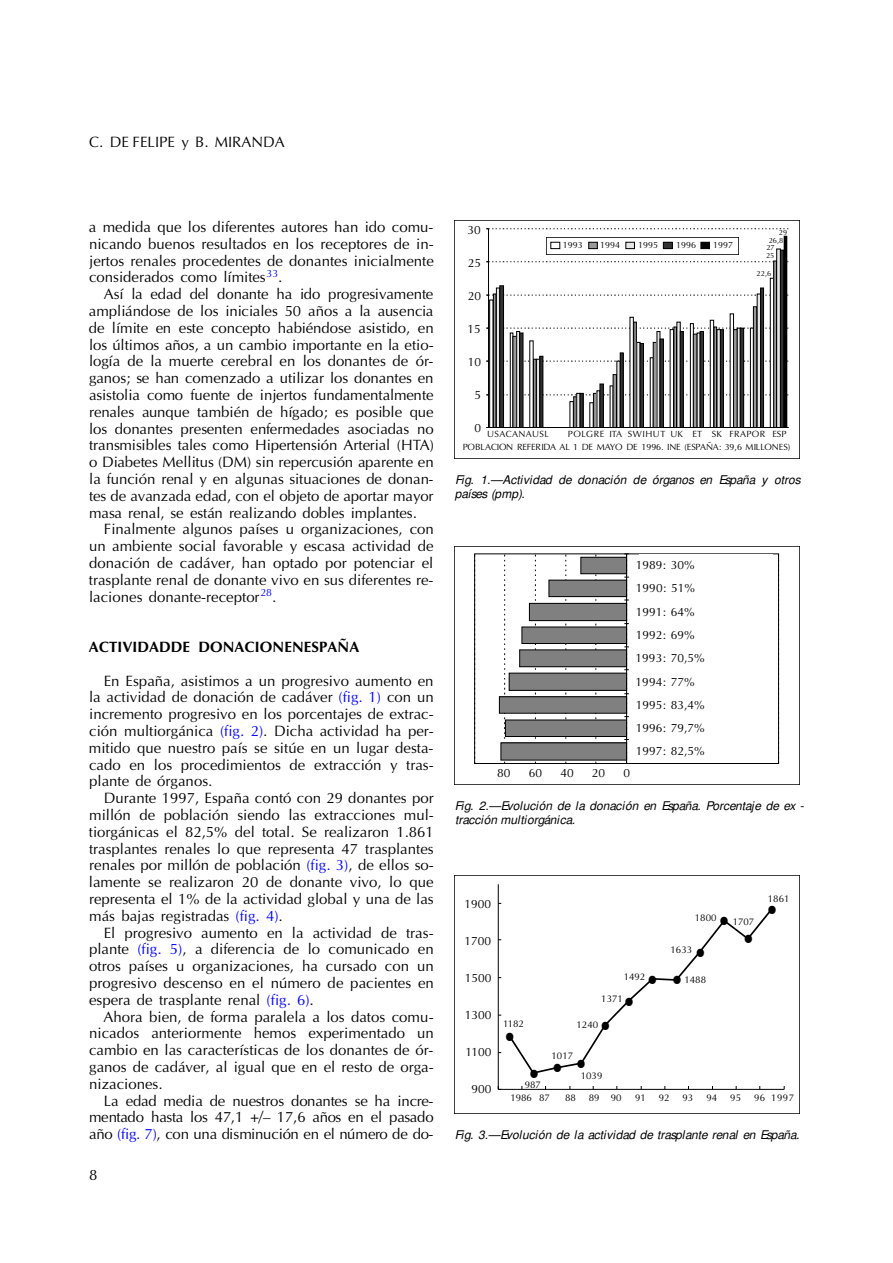
<style>
.page{position:relative;width:893px;height:1263px;background:#fff}
.page>*{position:absolute;margin:0;border:0;box-sizing:border-box;transform-origin:0 0}
.t1{font:15px/16.8px "Optima";color:#000;text-align:justify}
.t2{font:700 15px "Optima";letter-spacing:.01em;color:#000}
.t3{font:italic 12px/14px "Optima";color:#000}
.t4{font:12px/23.2px "Optima";color:#000}
.t5{font:9.75px "Optima";color:#000}
.t6{font:9px/12.3px "Optima";color:#000}
.t7{font:9px "Optima";letter-spacing:.04em;color:#000}
.t8{font:7.5px "Optima";color:#000}
.s1{color:#00f}
</style>
<div class="page">
<img style="left:454px;top:220px;width:345px;height:239px">
<img style="left:454px;top:547px;width:345px;height:238px">
<img style="left:454px;top:875px;width:345px;height:238px">
<div style="left:464px;top:225px;width:17px;height:210px;background:#fff"></div>
<div style="left:487px;top:430px;width:304px;height:11px;background:#fff"></div>
<div style="left:459px;top:443px;width:334px;height:12px;background:#fff"></div>
<img style="left:546px;top:237px;width:192px;height:18px">
<div style="left:635px;top:560px;width:123px;height:198px;background:#fff"></div>
<div style="left:462px;top:899px;width:29px;height:197px;background:#fff"></div>
<svg style="left:498px;top:903px;width:277px;height:175px"></svg>
<p class="t1" style="left:89px;top:134px;width:197px">C. DE FELIPE y B. MIRANDA</p>
<p class="t1" style="left:89px;top:219px;width:346px">a medida que los diferentes autores han ido comu&shy;nicando buenos resultados en los receptores de in&shy;jertos renales procedentes de donantes inicialmente considerados como límites<sup>33</sup>.</p>
<p class="t1" style="left:89px;top:286px;width:346px;text-indent:15px">Así la edad del donante ha ido progresivamente ampliándose de los iniciales 50 años a la ausencia de límite en este concepto habiéndose asistido, en los últimos años, a un cambio importante en la etio&shy;logía de la muerte cerebral en los donantes de ór&shy;ganos; se han comenzado a utilizar los donantes en asistolia como fuente de injertos fundamentalmente renales aunque también de hígado; es posible que los donantes presenten enfermedades asociadas no transmisibles tales como Hipertensión Arterial (HTA ) o Diabetes Mellitus (DM) sin repercusión aparente en la función renal y en algunas situaciones de donan&shy;tes de avanzada edad, con el objeto de aportar mayor masa renal, se están realizando dobles implantes.</p>
<p class="t1" style="left:89px;top:521px;width:346px;text-indent:15px">Finalmente algunos países u organizaciones, con un ambiente social favorable y escasa actividad de donación de cadáver, han optado por potenciar el trasplante renal de donante vivo en sus diferentes re&shy;laciones donante-receptor<sup>28</sup>.</p>
<p class="t2" style="left:89px;top:640px;width:272px">ACTIVIDADDE DONACIONENESPAÑA</p>
<p class="t1" style="left:89px;top:673px;width:346px;text-indent:15px">En España, asistimos a un progresivo aumento en la actividad de donación de cadáver <span class="s1">(fig. 1)</span> con un incremento progresivo en los porcentajes de extrac&shy;ción multiorgánica <span class="s1">(fig. 2)</span>. Dicha actividad ha per&shy;mitido que nuestro país se sitúe en un lugar desta&shy;cado en los procedimientos de extracción y tras&shy;plante de órganos.</p>
<p class="t1" style="left:89px;top:790px;width:346px;text-indent:15px">Durante 1997, España contó con 29 donantes por millón de población siendo las extracciones mul&shy;tiorgánicas el 82,5% del total. Se realizaron 1.861 trasplantes renales lo que representa 47 trasplantes renales por millón de población <span class="s1">(fig. 3)</span>, de ellos so&shy;lamente se realizaron 20 de donante vivo, lo que representa el 1% de la actividad global y una de las más bajas registradas <span class="s1">(fig. 4)</span>.</p>
<p class="t1" style="left:89px;top:925px;width:346px;text-indent:15px">El progresivo aumento en la actividad de tras&shy;plante <span class="s1">(fig. 5)</span>, a diferencia de lo comunicado en otros países u organizaciones, ha cursado con un progresivo descenso en el número de pacientes en espera de trasplante renal <span class="s1">(fig. 6)</span>.</p>
<p class="t1" style="left:89px;top:1009px;width:346px;text-indent:15px">Ahora bien, de forma paralela a los datos comu&shy;nicados anteriormente hemos experimentado un cambio en las características de los donantes de ór&shy;ganos de cadáver, al igual que en el resto de orga&shy;nizaciones.</p>
<p class="t1" style="left:89px;top:1093px;width:346px;text-indent:15px">La edad media de nuestros donantes se ha incre&shy;mentado hasta los 47,1 +/– 17,6 años en el pasado año <span class="s1">(fig. 7)</span>, con una disminución en el número de do-</p>
<p class="t1" style="left:89px;top:1168px;width:10px">8</p>
<p class="t4" style="left:467px;top:219px;width:15px">30</p>
<p class="t4" style="left:468px;top:252px;width:15px">25</p>
<p class="t4" style="left:467px;top:285px;width:15px">20</p>
<p class="t4" style="left:467px;top:318px;width:15px">15</p>
<p class="t4" style="left:467px;top:351px;width:15px">10</p>
<p class="t4" style="left:474px;top:384px;width:8px">5</p>
<p class="t7" style="left:474px;top:430px;width:76px"><sup>0</sup> USACANAUSL</p>
<p class="t8" style="left:778px;top:229px;width:10px">29</p>
<p class="t8" style="left:768px;top:237px;width:16px">26,8</p>
<p class="t6" style="left:563px;top:240px;width:22px">1993</p>
<p class="t6" style="left:600px;top:240px;width:22px">1994</p>
<p class="t6" style="left:638px;top:240px;width:22px">1995</p>
<p class="t6" style="left:676px;top:240px;width:22px">1996</p>
<p class="t6" style="left:713px;top:240px;width:22px">1997</p>
<p class="t8" style="left:766px;top:244px;width:10px">27</p>
<p class="t8" style="left:766px;top:253px;width:10px">25</p>
<p class="t8" style="left:756px;top:270px;width:16px">22,6</p>
<p class="t6" style="left:463px;top:429px;width:329px;text-indent:105px">POLGRE ITA SWIHUT UK ET SK FRAPOR ESP<br>POBLACION REFERIDA A L 1 DE MAYO DE 1996. INE (ESPAÑA: 39,6 MILLONES)</p>
<p class="t3" style="left:455px;top:474px;width:347px">Fig. 1.—Actividad de donación de órganos en España y otros países (pmp).</p>
<p class="t4" style="left:635px;top:554px;width:71px">1989: 30%<br>1990: 51%<br>1991: 64%<br>1992: 69%<br>1993: 70,5%<br>1994: 77%<br>1995: 83,4%<br>1996: 79,7%<br>1997: 82,5%</p>
<p class="t4" style="left:497px;top:762px;width:15px">80</p>
<p class="t4" style="left:528px;top:762px;width:15px">60</p>
<p class="t4" style="left:560px;top:762px;width:15px">40</p>
<p class="t4" style="left:592px;top:762px;width:15px">20</p>
<p class="t4" style="left:623px;top:762px;width:8px">0</p>
<p class="t3" style="left:455px;top:800px;width:350px">Fig. 2.—Evolución de la donación en España. Porcentaje de ex - tracción multiorgánica.</p>
<p class="t4" style="left:464px;top:893px;width:28px">1900</p>
<p class="t4" style="left:464px;top:930px;width:28px">1700</p>
<p class="t4" style="left:464px;top:967px;width:28px">1500</p>
<p class="t4" style="left:464px;top:1004px;width:28px">1300</p>
<p class="t4" style="left:465px;top:1041px;width:27px">1100</p>
<p class="t4" style="left:471px;top:1078px;width:22px">900</p>
<p class="t5" style="left:503px;top:1020px;width:22px">1182</p>
<p class="t5" style="left:524px;top:1080px;width:18px">987</p>
<p class="t5" style="left:694px;top:914px;width:23px">1800</p>
<p class="t5" style="left:670px;top:945px;width:23px">1633</p>
<p class="t5" style="left:623px;top:972px;width:23px">1492</p>
<p class="t5" style="left:684px;top:975px;width:23px">1488</p>
<p class="t5" style="left:601px;top:995px;width:23px">1371</p>
<p class="t5" style="left:576px;top:1020px;width:23px">1240</p>
<p class="t5" style="left:551px;top:1052px;width:23px">1017</p>
<p class="t5" style="left:580px;top:1071px;width:23px">1039</p>
<p class="t5" style="left:732px;top:918px;width:23px">1707</p>
<p class="t5" style="left:767px;top:894px;width:23px">1861</p>
<p class="t5" style="left:510px;top:1093px;width:41px">1986 87</p>
<p class="t5" style="left:565px;top:1093px;width:12px">88</p>
<p class="t5" style="left:588px;top:1093px;width:34px">89 90</p>
<p class="t5" style="left:635px;top:1093px;width:12px">91</p>
<p class="t5" style="left:658px;top:1093px;width:12px">92</p>
<p class="t5" style="left:682px;top:1093px;width:12px">93</p>
<p class="t5" style="left:706px;top:1093px;width:12px">94</p>
<p class="t5" style="left:730px;top:1093px;width:12px">95</p>
<p class="t5" style="left:754px;top:1093px;width:41px">96 1 9 9 7</p>
<p class="t3" style="left:455px;top:1128px;width:346px">Fig. 3.—Evolución de la actividad de trasplante renal en España.</p>
</div>
